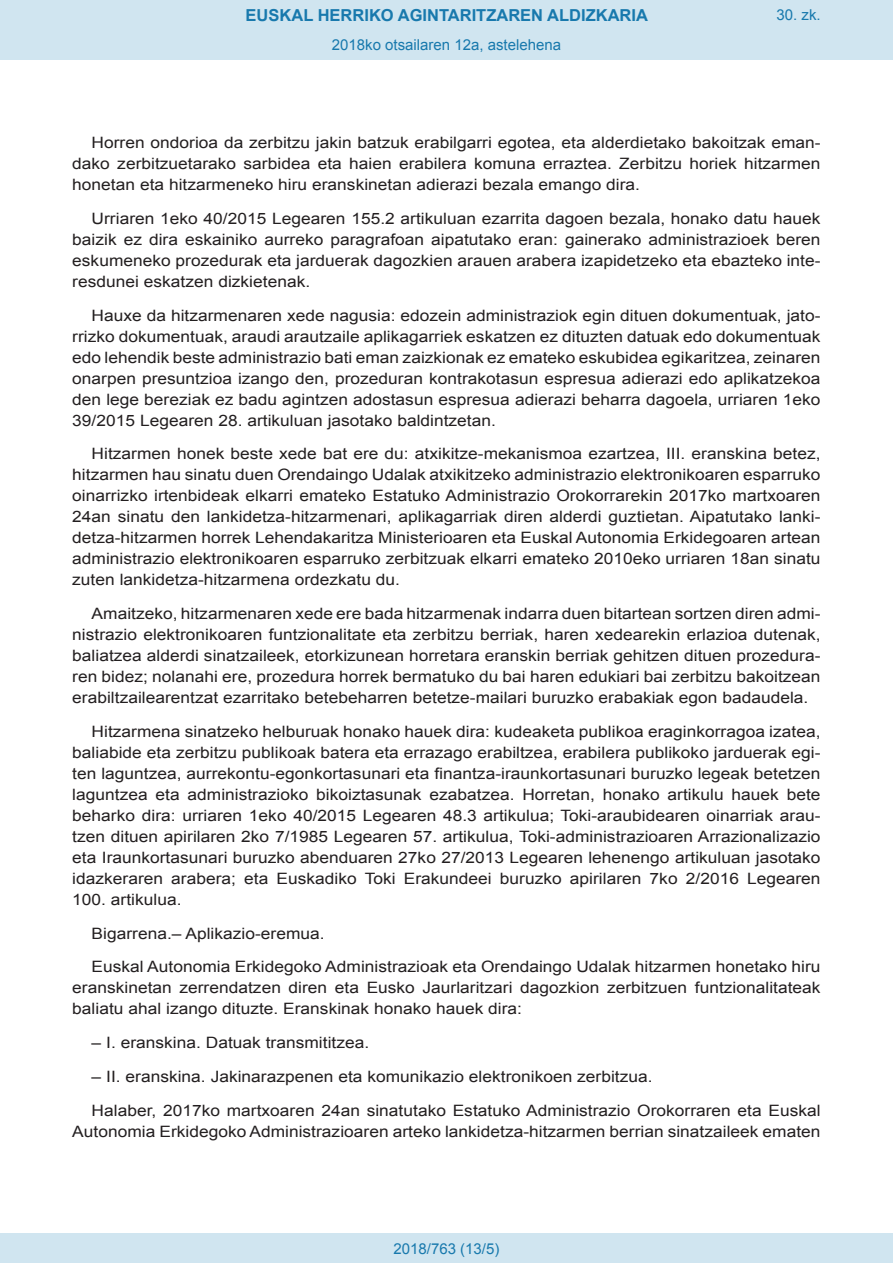
<style>
.page{position:relative;width:893px;height:1263px;background:#fff}
.page>*{position:absolute;margin:0;border:0;box-sizing:border-box;transform-origin:0 0}
.t1{font:700 16.5px "Arial";color:#1879ad}
.BOPVDetalle{font:15.6px/21px "Arial";color:#231f20;text-align:justify;scale:1.11 1}
.Paginacion_Centro{font:15px "Arial";color:#1879ad}
</style>
<div class="page">
<div style="left:0;top:0;width:893px;height:60px;background:#d0e5f0"></div>
<div style="left:0;top:1233px;width:893px;height:30px;background:#d0e5f0"></div>
<p class="t1" style="left:246px;top:4px;width:404px">EUSKAL HERRIKO AGINTARITZAREN ALDIZKARIA</p>
<p class="Paginacion_Centro" style="left:332px;top:35px;width:231px">2018ko otsailaren 12a, astelehena</p>
<p class="Paginacion_Centro" style="left:776px;top:5px;width:46px">30. zk.</p>
<p class="BOPVDetalle" style="left:72px;top:132px;width:676px;text-indent:19px">Horren ondorioa da zerbitzu jakin batzuk erabilgarri egotea, eta alderdietako bakoitzak eman&shy;dako zerbitzuetarako sarbidea eta haien erabilera komuna erraztea. Zerbitzu horiek hitzarmen honetan eta hitzarmeneko hiru eranskinetan adierazi bezala emango dira.</p>
<p class="BOPVDetalle" style="left:72px;top:208px;width:676px;text-indent:19px">Urriaren 1eko 40/2015 Legearen 155.2 artikuluan ezarrita dagoen bezala, honako datu hauek baizik ez dira eskainiko aurreko paragrafoan aipatutako eran: gainerako administrazioek beren eskumeneko prozedurak eta jarduerak dagozkien arauen arabera izapidetzeko eta ebazteko inte&shy;resdunei eskatzen dizkietenak.</p>
<p class="BOPVDetalle" style="left:72px;top:305px;width:676px;text-indent:19px">Hauxe da hitzarmenaren xede nagusia: edozein administraziok egin dituen dokumentuak, jato&shy;rrizko dokumentuak, araudi arautzaile aplikagarriek eskatzen ez dituzten datuak edo dokumentuak edo lehendik beste administrazio bati eman zaizkionak ez emateko eskubidea egikaritzea, zeinaren onarpen presuntzioa izango den, prozeduran kontrakotasun espresua adierazi edo aplikatzekoa den lege bereziak ez badu agintzen adostasun espresua adierazi beharra dagoela, urriaren 1eko 39/2015 Legearen 28. artikuluan jasotako baldintzetan.</p>
<p class="BOPVDetalle" style="left:72px;top:444px;width:676px;text-indent:19px">Hitzarmen honek beste xede bat ere du: atxikitze-mekanismoa ezartzea, III. eranskina betez, hitzarmen hau sinatu duen Orendaingo Udalak atxikitzeko administrazio elektronikoaren esparruko oinarrizko irtenbideak elkarri emateko Estatuko Administrazio Orokorrarekin 2017ko martxoaren 24an sinatu den lankidetza-hitzarmenari, aplikagarriak diren alderdi guztietan. Aipatutako lanki&shy;detza-hitzarmen horrek Lehendakaritza Ministerioaren eta Euskal Autonomia Erkidegoaren artean administrazio elektronikoaren esparruko zerbitzuak elkarri emateko 2010eko urriaren 18an sinatu zuten lankidetza-hitzarmena ordezkatu du.</p>
<p class="BOPVDetalle" style="left:72px;top:603px;width:676px;text-indent:19px">Amaitzeko, hitzarmenaren xede ere bada hitzarmenak indarra duen bitartean sortzen diren admi&shy;nistrazio elektronikoaren funtzionalitate eta zerbitzu berriak, haren xedearekin erlazioa dutenak, baliatzea alderdi sinatzaileek, etorkizunean horretara eranskin berriak gehitzen dituen prozedura&shy;ren bidez; nolanahi ere, prozedura horrek bermatuko du bai haren edukiari bai zerbitzu bakoitzean erabiltzailearentzat ezarritako betebeharren betetze-mailari buruzko erabakiak egon badaudela.</p>
<p class="BOPVDetalle" style="left:72px;top:721px;width:676px;text-indent:19px">Hitzarmena sinatzeko helburuak honako hauek dira: kudeaketa publikoa eraginkorragoa izatea, baliabide eta zerbitzu publikoak batera eta errazago erabiltzea, erabilera publikoko jarduerak egi&shy;ten laguntzea, aurrekontu-egonkortasunari eta finantza-iraunkortasunari buruzko legeak betetzen laguntzea eta administrazioko bikoiztasunak ezabatzea. Horretan, honako artikulu hauek bete beharko dira: urriaren 1eko 40/2015 Legearen 48.3 artikulua; Toki-araubidearen oinarriak arau&shy;tzen dituen apirilaren 2ko 7/1985 Legearen 57. artikulua, Toki-administrazioaren Arrazionalizazio eta Iraunkortasunari buruzko abenduaren 27ko 27/2013 Legearen lehenengo artikuluan jasotako idazkeraren arabera; eta Euskadiko Toki Erakundeei buruzko apirilaren 7ko 2/2016 Legearen 100. artikulua.</p>
<p class="BOPVDetalle" style="left:92px;top:923px;width:211px">Bigarrena.– Aplikazio-eremua.</p>
<p class="BOPVDetalle" style="left:72px;top:957px;width:676px;text-indent:19px">Euskal Autonomia Erkidegoko Administrazioak eta Orendaingo Udalak hitzarmen honetako hiru eranskinetan zerrendatzen diren eta Eusko Jaurlaritzari dagozkion zerbitzuen funtzionalitateak baliatu ahal izango dituzte. Eranskinak honako hauek dira:</p>
<p class="BOPVDetalle" style="left:92px;top:1032px;width:252px">– I. eranskina. Datuak transmititzea.</p>
<p class="BOPVDetalle" style="left:92px;top:1066px;width:507px">– II. eranskina. Jakinarazpenen eta komunikazio elektronikoen zerbitzua.</p>
<p class="BOPVDetalle" style="left:72px;top:1100px;width:676px;text-align:right">Halaber, 2017ko martxoaren 24an sinatutako Estatuko Administrazio Orokorraren eta Euskal<br>Autonomia Erkidegoko Administrazioaren arteko lankidetza-hitzarmen berrian sinatzaileek ematen</p>
<p class="Paginacion_Centro" style="left:393px;top:1238px;width:107px">2018/763 (13/5)</p>
</div>
